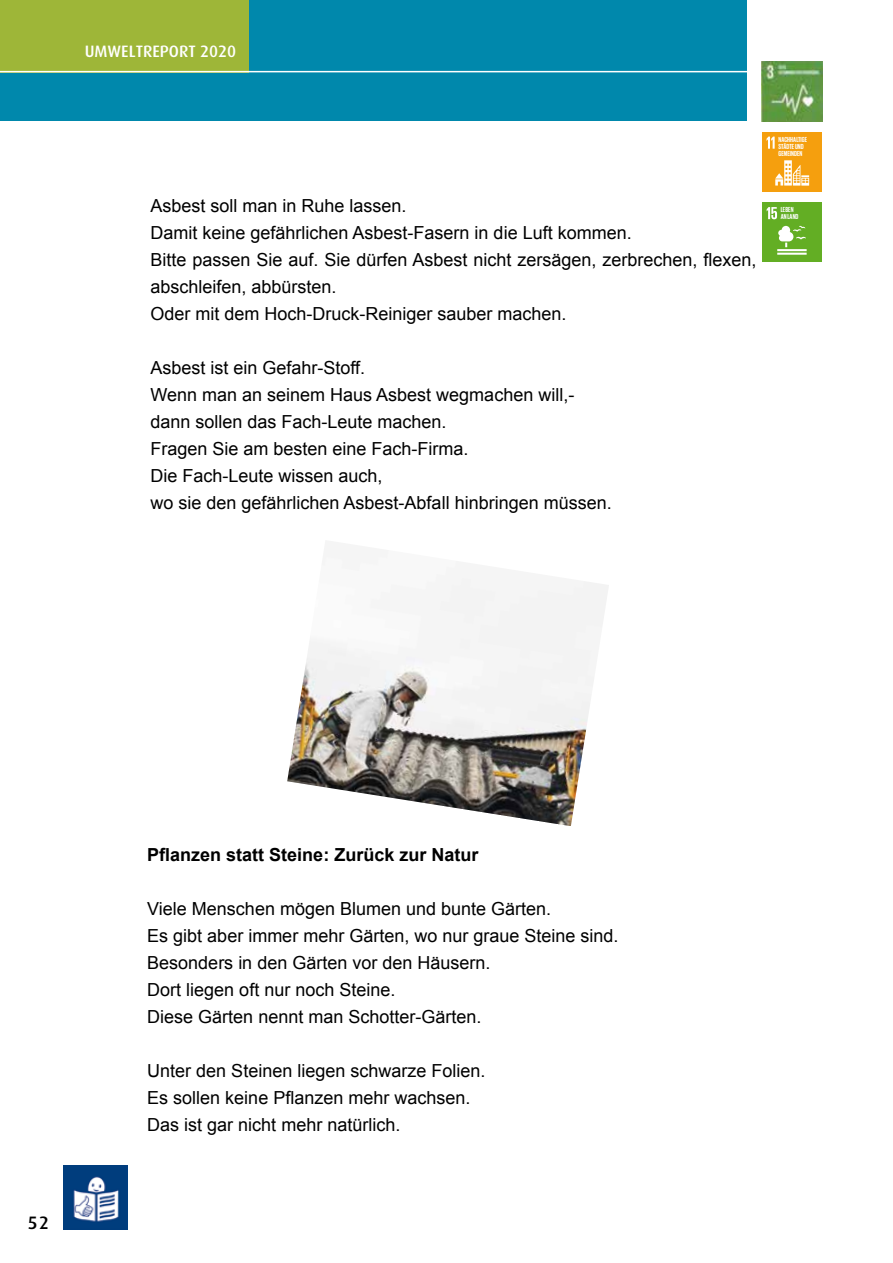
<style>
.page{position:relative;width:893px;height:1263px;background:#fff}
.page>*{position:absolute;margin:0;border:0;box-sizing:border-box;transform-origin:0 0}
.t1{font:18px/27px "Arial";color:#000}
.t2{font:700 18px "Arial";color:#000}
.t3{font:500 18px "Dax";color:#000}
.t4{font:500 16.5px "Dax";color:#fff}
.t5{font:700 7.5px/7.1px "Giorgio Sans";letter-spacing:.01em;color:#fff}
</style>
<div class="page">
<div style="left:0;top:0;width:893px;height:121px;background:#0088ac"></div>
<div style="left:0;top:0;width:248px;height:72px;background:#9eb638"></div>
<img style="left:64px;top:1166px;width:64px;height:64px">
<hr style="left:0;top:71px;width:893px;height:1px;background:#fff">
<div style="left:747px;top:0;width:146px;height:271px;background:#fff"></div>
<img style="left:762px;top:62px;width:60px;height:59px">
<div style="left:762px;top:132px;width:60px;height:59px;background:#f59f0e"></div>
<svg style="left:766px;top:137px;width:9px;height:12px"></svg>
<svg style="left:775px;top:160px;width:34px;height:26px"></svg>
<div style="left:762px;top:202px;width:60px;height:60px;background:#63ae24"></div>
<svg style="left:767px;top:207px;width:10px;height:12px"></svg>
<hr style="left:777px;top:249px;width:30px;height:2px;background:#fff">
<hr style="left:777px;top:253px;width:30px;height:2px;background:#fff">
<svg style="left:778px;top:226px;width:28px;height:21px"></svg>
<img style="left:287px;top:578px;width:322px;height:248px">
<p class="t4" style="left:85px;top:42px;width:153px">UMWELTREPORT 2020</p>
<p class="t1" style="left:150px;top:192px;width:608px">Asbest soll man in Ruhe lassen.<br>Damit keine gefährlichen Asbest-Fasern in die Luft kommen.<br>Bitte passen Sie auf. Sie dürfen Asbest nicht zersägen, zerbrechen, flexen, abschleifen, abbürsten.<br>Oder mit dem Hoch-Druck-Reiniger sauber machen.</p>
<p class="t1" style="left:150px;top:354px;width:463px">Asbest ist ein Gefahr-Stoff.<br>Wenn man an seinem Haus Asbest wegmachen will,- dann sollen das Fach-Leute machen.<br>Fragen Sie am besten eine Fach-Firma.<br>Die Fach-Leute wissen auch,<br>wo sie den gefährlichen Asbest-Abfall hinbringen müssen.</p>
<p class="t5" style="left:778px;top:135px;width:30px">NACHHALTIGE<br>STÄDTE UND<br>GEMEINDEN</p>
<p class="t5" style="left:781px;top:206px;width:19px">LEBEN<br>AN LAND</p>
<p class="t3" style="left:28px;top:1212px;width:23px">52</p>
<p class="t2" style="left:147px;top:843px;width:333px">Pflanzen statt Steine: Zurück zur Natur</p>
<p class="t1" style="left:147px;top:895px;width:473px">Viele Menschen mögen Blumen und bunte Gärten.<br>Es gibt aber immer mehr Gärten, wo nur graue Steine sind.<br>Besonders in den Gärten vor den Häusern.<br>Dort liegen oft nur noch Steine.<br>Diese Gärten nennt man Schotter-Gärten.</p>
<p class="t1" style="left:147px;top:1057px;width:340px">Unter den Steinen liegen schwarze Folien.<br>Es sollen keine Pflanzen mehr wachsen.<br>Das ist gar nicht mehr natürlich.</p>
</div>
